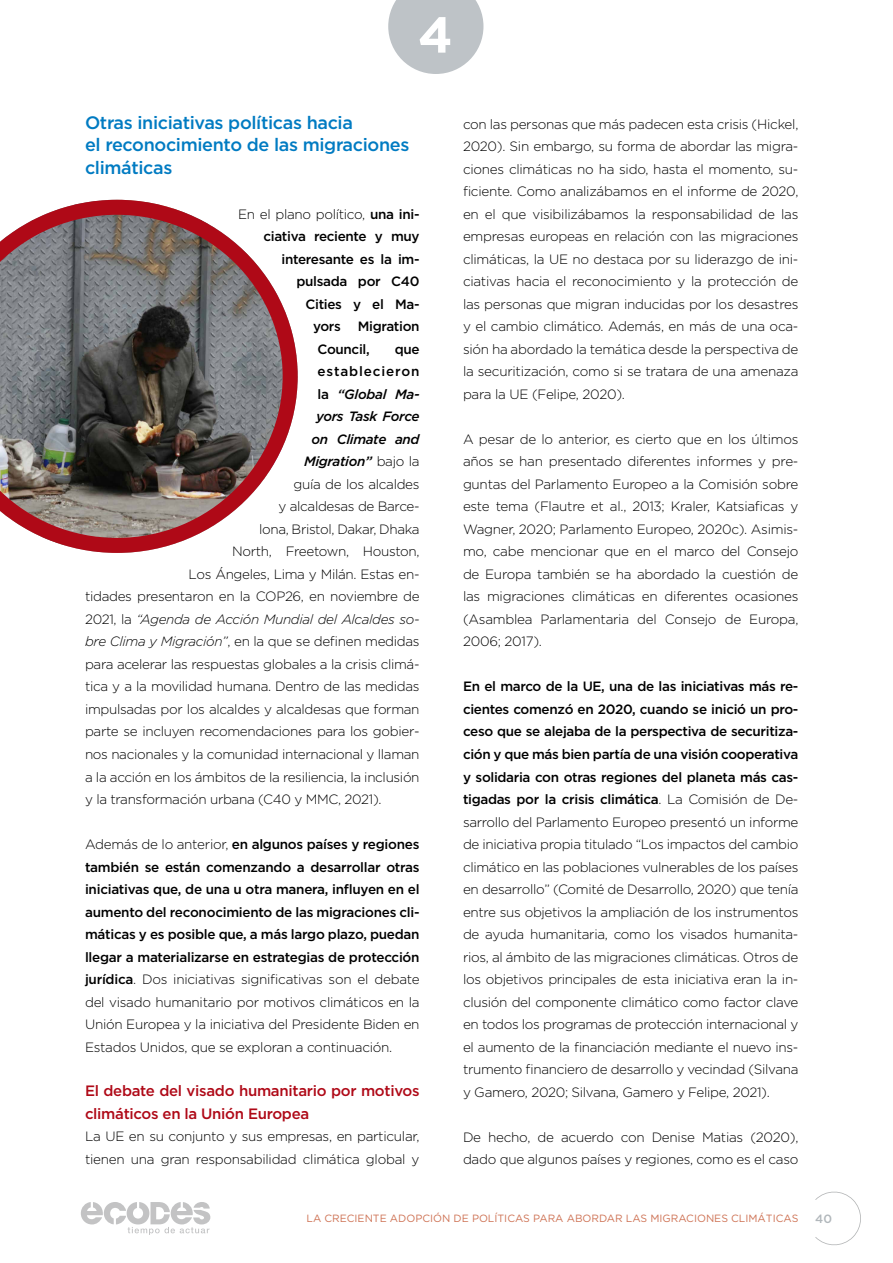
<style>
.page{position:relative;width:893px;height:1263px;background:#fff}
.page>*{position:absolute;margin:0;border:0;box-sizing:border-box;transform-origin:0 0}
.t1{font:700 50.4px "Gotham";color:#fff}
.t2{font:500 18px/22.5px "Gotham";letter-spacing:-.02em;color:#007bc2}
.t3{font:500 15px/22.5px "Gotham";letter-spacing:-.02em;color:#af0917}
.t4{font:300 13.5px/22.5px "Gotham";letter-spacing:-.025em;color:#000;text-align:justify}
.t5{font:500 13.5px/22.5px "Gotham";letter-spacing:-.025em;color:#000}
.t6{font:italic 500 13.5px "Gotham";letter-spacing:-.025em;color:#000}
.t7{font:italic 300 13.5px "Gotham";letter-spacing:-.025em;color:#000}
.t8{font:500 13.5px "Gotham";letter-spacing:.065em;color:#000}
.t9{font:500 12px "Gotham";color:#b1b7bb}
.t10{font:10.5px "Gotham";color:#ce7254}
.s1{font-weight:500}
.s2{font-style:normal}
.s3{font-weight:300;font-style:normal}
.s4{font-style:italic}
.s5{font-weight:300}
</style>
<div class="page">
<svg style="left:815px;top:1191px;width:46px;height:55px"></svg>
<svg style="left:388px;top:0;width:95px;height:74px;background:#c8cccf"></svg>
<svg style="left:81px;top:1202px;width:129px;height:33px"></svg>
<svg style="left:0;top:200px;width:298px;height:353px"></svg>
<h1 class="t1" style="left:418px;top:6px;width:36px">4</h1>
<h2 class="t2" style="left:85px;top:111px;width:326px">Otras iniciativas políticas hacia<br>el reconocimiento de las migraciones climáticas</h2>
<p class="t4" style="left:238px;top:203px;width:183px">En el plano político, <span class="s1">una ini-</span></p>
<p class="t5" style="left:264px;top:225px;width:158px">ciativa reciente y muy</p>
<p class="t5" style="left:282px;top:247px;width:140px">interesante es la im-</p>
<p class="t5" style="left:297px;top:270px;width:124px">pulsada por C40</p>
<p class="t5" style="left:306px;top:292px;width:116px">Cities y el Ma-</p>
<p class="t5" style="left:313px;top:315px;width:29px">yors</p>
<p class="t5" style="left:318px;top:315px;width:104px;text-indent:40px">Migration<br>Council,</p>
<p class="t5" style="left:395px;top:337px;width:26px">que</p>
<p class="t8" style="left:318px;top:364px;width:103px">establecieron</p>
<p class="t6" style="left:318px;top:386px;width:103px"><span class="s2">la</span> “Global Ma-</p>
<p class="t6" style="left:316px;top:409px;width:105px">yors Task Force</p>
<p class="t6" style="left:312px;top:431px;width:109px">on Climate and</p>
<p class="t6" style="left:304px;top:454px;width:117px">Migration” <span class="s3">bajo la</span></p>
<p class="t4" style="left:294px;top:473px;width:128px">guía de los alcaldes</p>
<p class="t4" style="left:279px;top:495px;width:143px">y alcaldesas de Barce-</p>
<p class="t4" style="left:259px;top:518px;width:162px">lona, Bristol, Dakar, Dhaka</p>
<p class="t4" style="left:232px;top:540px;width:189px">North, Freetown, Houston,</p>
<p class="t4" style="left:189px;top:563px;width:232px">Los Ángeles, Lima y Milán. Estas en-</p>
<p class="t4" style="left:85px;top:585px;width:336px">tidades presentaron en la COP26, en noviembre de</p>
<p class="t7" style="left:85px;top:612px;width:336px"><span class="s2">2021, la</span> “Agenda de Acción Mundial del Alcaldes so-</p>
<p class="t4" style="left:85px;top:630px;width:336px"><span class="s4">bre Clima y Migración”</span>, en la que se definen medidas</p>
<p class="t4" style="left:85px;top:653px;width:336px">para acelerar las respuestas globales a la crisis climá-</p>
<p class="t4" style="left:85px;top:675px;width:336px">tica y a la movilidad humana. Dentro de las medidas</p>
<p class="t4" style="left:85px;top:698px;width:336px">impulsadas por los alcaldes y alcaldesas que forman</p>
<p class="t4" style="left:85px;top:720px;width:336px">parte se incluyen recomendaciones para los gobier-</p>
<p class="t4" style="left:85px;top:743px;width:336px">nos nacionales y la comunidad internacional y llaman</p>
<p class="t4" style="left:85px;top:765px;width:336px">a la acción en los ámbitos de la resiliencia, la inclusión</p>
<p class="t4" style="left:85px;top:788px;width:298px">y la transformación urbana (C40 y MMC, 2021).</p>
<p class="t5" style="left:85px;top:833px;width:336px;text-align:justify"><span class="s5">Además de lo anterior,</span> en algunos países y regiones también se están comenzando a desarrollar otras iniciativas que, de una u otra manera, influyen en el aumento del reconocimiento de las migraciones cli&shy;máticas y es posible que, a más largo plazo, puedan llegar a materializarse en estrategias de protección jurídica<span class="s5">. Dos iniciativas significativas son el debate del visado humanitario por motivos climáticos en la Unión Europea y la iniciativa del Presidente Biden en Estados Unidos, que se exploran a continuación.</span></p>
<p class="t3" style="left:85px;top:1079px;width:336px">El debate del visado humanitario por motivos climáticos en la Unión Europea</p>
<p class="t4" style="left:85px;top:1125px;width:336px">La UE en su conjunto y sus empresas, en particular, tienen una gran responsabilidad climática global y</p>
<p class="t4" style="left:463px;top:113px;width:337px">con las personas que más padecen esta crisis (Hickel, 2020). Sin embargo, su forma de abordar las migra&shy;ciones climáticas no ha sido, hasta el momento, su&shy;ficiente. Como analizábamos en el informe de 2020, en el que visibilizábamos la responsabilidad de las empresas europeas en relación con las migraciones climáticas, la UE no destaca por su liderazgo de ini&shy;ciativas hacia el reconocimiento y la protección de las personas que migran inducidas por los desastres y el cambio climático. Además, en más de una oca&shy;sión ha abordado la temática desde la perspectiva de la securitización, como si se tratara de una amenaza para la UE (Felipe, 2020).</p>
<p class="t4" style="left:463px;top:428px;width:337px">A pesar de lo anterior, es cierto que en los últimos años se han presentado diferentes informes y pre&shy;guntas del Parlamento Europeo a la Comisión sobre este tema (Flautre et al., 2013; Kraler, Katsiaficas y Wagner, 2020; Parlamento Europeo, 2020c). Asimis&shy;mo, cabe mencionar que en el marco del Consejo de Europa también se ha abordado la cuestión de las migraciones climáticas en diferentes ocasiones (Asamblea Parlamentaria del Consejo de Europa, 2006; 2017).</p>
<p class="t4" style="left:463px;top:675px;width:337px"><span class="s1">En el marco de la UE, una de las iniciativas más re&shy;cientes comenzó en 2020, cuando se inició un pro&shy;ceso que se alejaba de la perspectiva de securitiza&shy;ción y que más bien partía de una visión cooperativa y solidaria con otras regiones del planeta más cas&shy;tigadas por la crisis climática</span>. La Comisión de De&shy;sarrollo del Parlamento Europeo presentó un informe de iniciativa propia titulado “Los impactos del cambio climático en las poblaciones vulnerables de los países en desarrollo” (Comité de Desarrollo, 2020) que tenía entre sus objetivos la ampliación de los instrumentos de ayuda humanitaria, como los visados humanita&shy;rios, al ámbito de las migraciones climáticas. Otros de los objetivos principales de esta iniciativa eran la in&shy;clusión del componente climático como factor clave en todos los programas de protección internacional y el aumento de la financiación mediante el nuevo ins&shy;trumento financiero de desarrollo y vecindad (Silvana y Gamero, 2020; Silvana, Gamero y Felipe, 2021).</p>
<p class="t4" style="left:463px;top:1125px;width:337px">De hecho, de acuerdo con Denise Matias (2020), dado que algunos países y regiones, como es el caso</p>
<p class="t10" style="left:307px;top:1212px;width:493px">LA CRECIENTE ADOPCIÓN DE POLÍTICAS PARA ABORDAR LAS MIGRACIONES CLIMÁTICAS</p>
<p class="t9" style="left:815px;top:1212px;width:18px">40</p>
</div>
